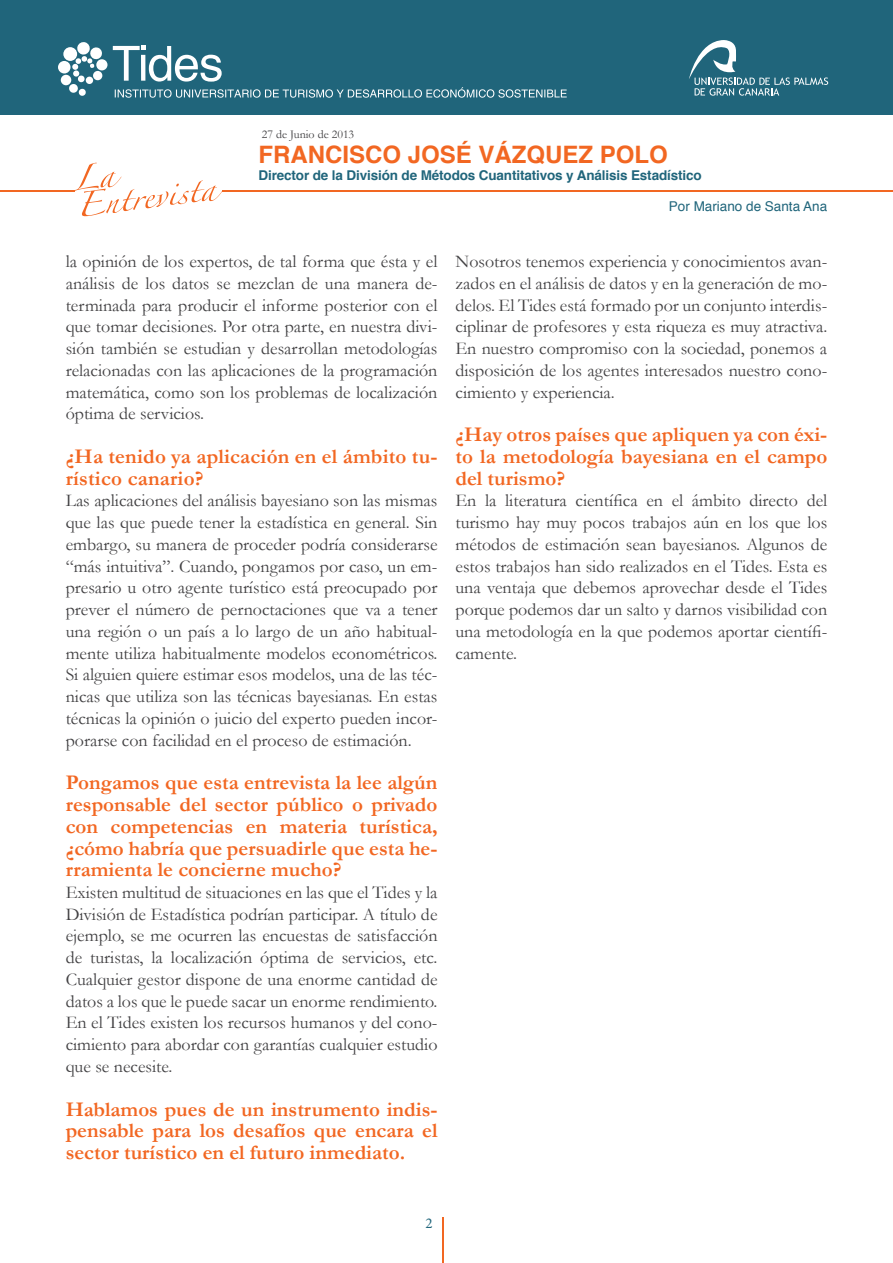
<style>
.page{position:relative;width:893px;height:1263px;background:#fff}
.page>*{position:absolute;margin:0;border:0;box-sizing:border-box;transform-origin:0 0}
.t1{font:700 24px "Helvetica";color:#f26722}
.t2{font:700 21px/21.8px "Garamond";color:#f26722;text-align:justify}
.t3{font:18px/21.8px "Garamond";color:#414042;text-align:justify}
.t4{font:15px "Minion Pro";color:#20657b}
.t5{font:700 13.5px "Helvetica";letter-spacing:-.01em;color:#20657b}
.t6{font:13.5px "Helvetica";color:#20657b}
.t7{font:12px "Garamond";color:#414042}
</style>
<div class="page">
<div style="left:0;top:0;width:893px;height:115px;background:#20657b"></div>
<svg style="left:689px;top:40px;width:139px;height:56px"></svg>
<svg style="left:113px;top:46px;width:454px;height:52px"></svg>
<div style="left:63px;top:47px;width:14px;height:14px;background:#fff;border-radius:50%"></div>
<div style="left:96px;top:59px;width:11px;height:11px;background:#fff;border-radius:50%"></div>
<div style="left:58px;top:61px;width:13px;height:12px;background:#fff;border-radius:50%"></div>
<div style="left:61px;top:75px;width:10px;height:10px;background:#fff;border-radius:50%"></div>
<svg style="left:69px;top:42px;width:34px;height:54px"></svg>
<hr style="left:443px;top:1217px;width:1px;height:46px;background:#f26722">
<svg style="left:74px;top:163px;width:149px;height:53px"></svg>
<hr style="left:223px;top:190px;width:670px;height:1px;background:#f26722">
<hr style="left:0;top:190px;width:74px;height:1px;background:#f26722">
<p class="t7" style="left:262px;top:127px;width:94px">27 de Junio de 2013</p>
<h1 class="t1" style="left:259px;top:136px;width:411px">FRANCISCO JOSÉ VÁZQUEZ POLO</h1>
<p class="t5" style="left:259px;top:164px;width:445px">Director de la División de Métodos Cuantitativos y Análisis Estadístico</p>
<p class="t3" style="left:66px;top:250px;width:373px">la opinión de los expertos, de tal forma que ésta y el análisis de los datos se mezclan de una manera de&shy;terminada para producir el informe posterior con el que tomar decisiones. Por otra parte, en nuestra divi&shy;sión también se estudian y desarrollan metodologías relacionadas con las aplicaciones de la programación matemática, como son los problemas de localización óptima de servicios.</p>
<p class="t2" style="left:66px;top:445px;width:373px">¿Ha tenido ya aplicación en el ámbito tu&shy;rístico canario?</p>
<p class="t3" style="left:66px;top:490px;width:373px">Las aplicaciones del análisis bayesiano son las mismas que las que puede tener la estadística en general. Sin embargo, su manera de proceder podría considerarse “más intuitiva”. Cuando, pongamos por caso, un em&shy;presario u otro agente turístico está preocupado por prever el número de pernoctaciones que va a tener una región o un país a lo largo de un año habitual&shy;mente utiliza habitualmente modelos econométricos.<br>Si alguien quiere estimar esos modelos, una de las téc&shy;nicas que utiliza son las técnicas bayesianas. En estas técnicas la opinión o juicio del experto pueden incor&shy;porarse con facilidad en el proceso de estimación.</p>
<p class="t2" style="left:66px;top:771px;width:373px">Pongamos que esta entrevista la lee algún responsable del sector público o privado con competencias en materia turística, ¿cómo habría que persuadirle que esta he&shy;rramienta le concierne mucho?</p>
<p class="t3" style="left:66px;top:881px;width:373px">Existen multitud de situaciones en las que el Tides y la División de Estadística podrían participar. A título de ejemplo, se me ocurren las encuestas de satisfacción de turistas, la localización óptima de servicios, etc.<br>Cualquier gestor dispone de una enorme cantidad de datos a los que le puede sacar un enorme rendimiento.<br>En el Tides existen los recursos humanos y del cono&shy;cimiento para abordar con garantías cualquier estudio que se necesite.</p>
<p class="t2" style="left:66px;top:1098px;width:373px">Hablamos pues de un instrumento indis&shy;pensable para los desafíos que encara el sector turístico en el futuro inmediato.</p>
<p class="t6" style="left:669px;top:196px;width:160px">Por Mariano de Santa Ana</p>
<p class="t3" style="left:455px;top:250px;width:373px">Nosotros tenemos experiencia y conocimientos avan&shy;zados en el análisis de datos y en la generación de mo&shy;delos. El Tides está formado por un conjunto interdis&shy;ciplinar de profesores y esta riqueza es muy atractiva.<br>En nuestro compromiso con la sociedad, ponemos a disposición de los agentes interesados nuestro cono&shy;cimiento y experiencia.</p>
<p class="t2" style="left:455px;top:423px;width:373px">¿Hay otros países que apliquen ya con éxi&shy;to la metodología bayesiana en el campo del turismo?</p>
<p class="t3" style="left:455px;top:490px;width:373px">En la literatura científica en el ámbito directo del turismo hay muy pocos trabajos aún en los que los métodos de estimación sean bayesianos. Algunos de estos trabajos han sido realizados en el Tides. Esta es una ventaja que debemos aprovechar desde el Tides porque podemos dar un salto y darnos visibilidad con una metodología en la que podemos aportar científi&shy;camente.</p>
<p class="t4" style="left:425px;top:1213px;width:9px">2</p>
</div>
